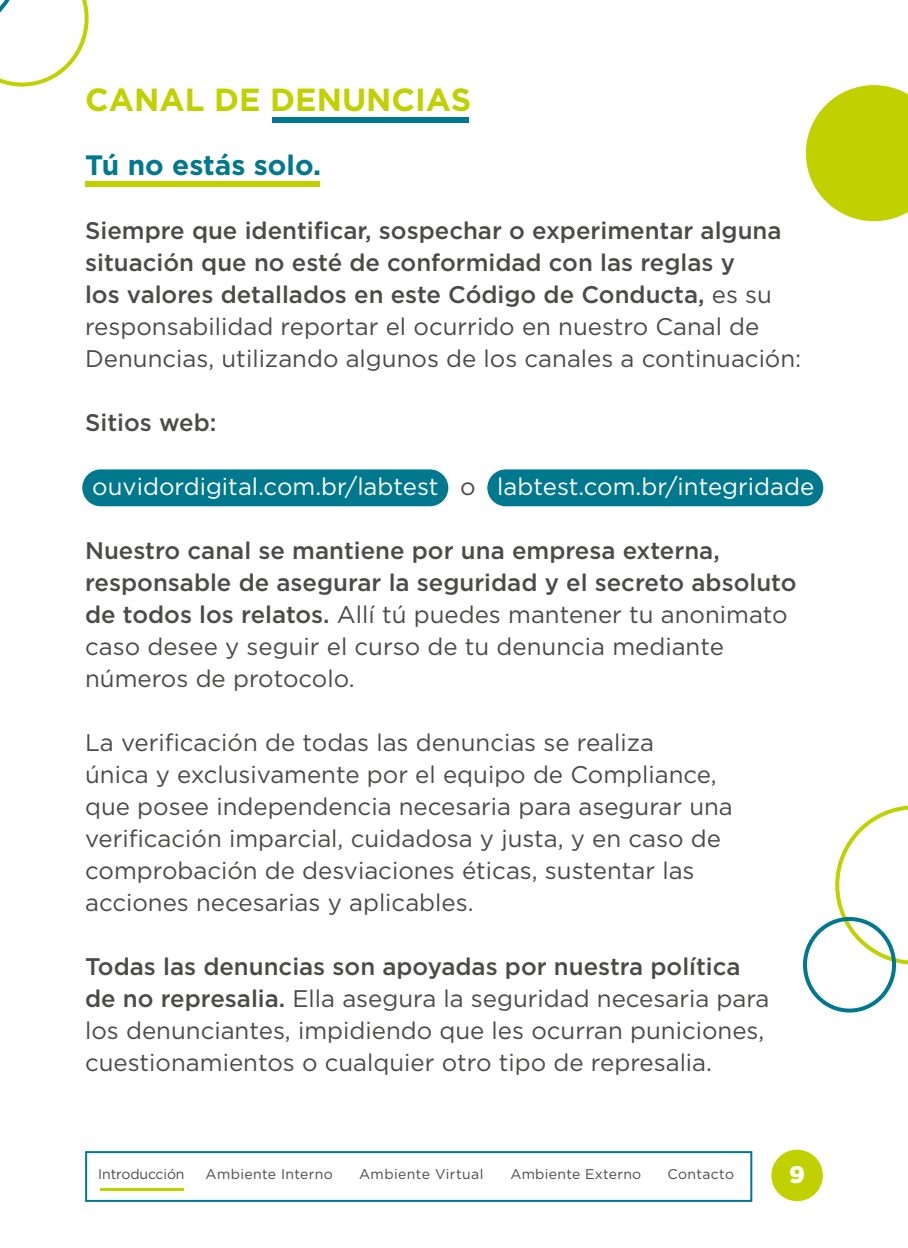
<style>
.page{position:relative;width:908px;height:1248px;background:#fff}
.page>*{position:absolute;margin:0;border:0;box-sizing:border-box;transform-origin:0 0}
.t1{font:700 32px "Gotham";color:#c1d100}
.t2{font:700 28px "Gotham";color:#00788e}
.t3{font:500 24px/32px "Gotham";color:#4a4a49}
.t4{font:24px/32px "Gotham";color:#4a4a49}
.t5{font:24px "Gotham";color:#fff}
.t6{font:900 24px "Gotham";color:#fff}
.t7{font:14px "Gotham";letter-spacing:.02em;color:#4a4a49}
.t8{font:14px "Gotham";letter-spacing:-.01em;color:#4a4a49}
.s1{font-weight:400}
.s2{color:#4a4a49}
.s3{font-weight:500}
</style>
<div class="page">
<div style="left:771px;top:1149px;width:51px;height:51px;background:#c1d100;border-radius:50%"></div>
<div style="left:85px;top:1150px;width:667px;height:51px;background:#fff;border:2px solid #00788e"></div>
<hr style="left:100px;top:1187px;width:83px;height:3px;background:#c1d100">
<div style="left:82px;top:469px;width:366px;height:37px;background:#00788e;border-radius:18px"></div>
<div style="left:487px;top:469px;width:335px;height:37px;background:#00788e;border-radius:18px"></div>
<svg style="left:0;top:0;width:89px;height:87px"></svg>
<div style="left:272px;top:117px;width:196px;height:5px;background:#00788e"></div>
<div style="left:85px;top:181px;width:235px;height:5px;background:#c1d100"></div>
<svg style="left:805px;top:85px;width:102px;height:136px"></svg>
<svg style="left:834px;top:805px;width:73px;height:159px"></svg>
<div style="left:802px;top:916px;width:93px;height:96px;border:4px solid #00788e;border-radius:50%"></div>
<h1 class="t1" style="left:85px;top:78px;width:387px">CANAL DE DENUNCIAS</h1>
<p class="t2" style="left:85px;top:146px;width:237px">Tú no estás solo.</p>
<p class="t3" style="left:85px;top:214px;width:717px">Siempre que identificar, sospechar o experimentar alguna situación que no esté de conformidad con las reglas y<br>los valores detallados en este Código de Conducta, <span class="s1">es su responsabilidad reportar el ocurrido en nuestro Canal de Denuncias, utilizando algunos de los canales a continuación:</span></p>
<p class="t3" style="left:85px;top:406px;width:133px">Sitios web:</p>
<p class="t5" style="left:92px;top:471px;width:723px">ouvidordigital.com.br/labtest <span class="s2">o</span> labtest.com.br/integridade</p>
<p class="t3" style="left:85px;top:534px;width:712px">Nuestro canal se mantiene por una empresa externa, responsable de asegurar la seguridad y el secreto absoluto de todos los relatos. <span class="s1">Allí tú puedes mantener tu anonimato caso desee y seguir el curso de tu denuncia mediante números de protocolo.</span></p>
<p class="t4" style="left:85px;top:726px;width:649px">La verificación de todas las denuncias se realiza<br>única y exclusivamente por el equipo de Compliance, que posee independencia necesaria para asegurar una verificación imparcial, cuidadosa y justa, y en caso de comprobación de desviaciones éticas, sustentar las acciones necesarias y aplicables.</p>
<p class="t4" style="left:85px;top:950px;width:685px"><span class="s3">Todas las denuncias son apoyadas por nuestra política de no represalia.</span> Ella asegura la seguridad necesaria para los denunciantes, impidiendo que les ocurran puniciones, cuestionamientos o cualquier otro tipo de represalia.</p>
<p class="t8" style="left:98px;top:1165px;width:88px">Introducción</p>
<p class="t7" style="left:205px;top:1165px;width:129px">Ambiente Interno</p>
<p class="t7" style="left:359px;top:1165px;width:126px">Ambiente Virtual</p>
<p class="t7" style="left:510px;top:1165px;width:132px">Ambiente Externo</p>
<p class="t7" style="left:667px;top:1165px;width:68px">Contacto</p>
<p class="t6" style="left:788px;top:1157px;width:17px">9</p>
</div>
